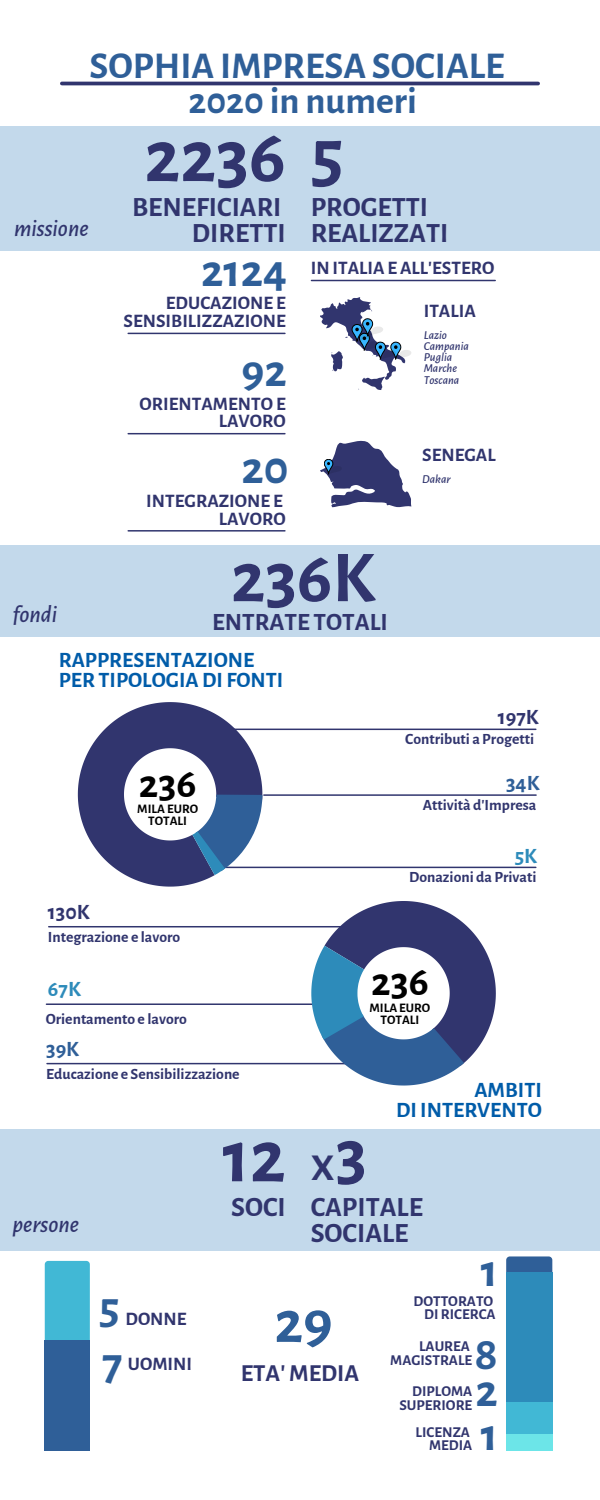
<style>
.page{position:relative;width:600px;height:1500px;background:#fff}
.page>*{position:absolute;margin:0;border:0;box-sizing:border-box;transform-origin:0 0}
.t1{font:700 76.2px "Alegreya Sans";color:#31356e}
.t2{font:700 73.2px "Alegreya Sans";color:#31356e}
.t3{font:700 72.2px "Alegreya Sans";color:#31356e}
.t4{font:700 61px "Alegreya Sans";color:#2f5f98}
.t5{font:700 47.5px "Alegreya Sans";color:#2f5f98}
.t6{font:700 41.5px "Alegreya Sans";color:#000}
.t7{font:700 38.2px "Alegreya Sans";color:#31356e}
.t8{font:700 38px/35.2px "Alegreya Sans";color:#2f5f98;text-align:center}
.t9{font:700 28px "Alegreya Sans";color:#31356e}
.t10{font:700 25px "Alegreya Sans";color:#31356e}
.t11{font:700 24.6px "Alegreya Sans";color:#31356e}
.t12{font:italic 500 24px "Alegreya Sans";color:#31356e}
.t13{font:700 22px "Alegreya Sans";color:#005ca9}
.t14{font:700 21.9px "Alegreya Sans";color:#31356e}
.t15{font:700 21.9px "Alegreya Sans";color:#2f5f98}
.t16{font:700 21.9px "Alegreya Sans";color:#2d8bba}
.t17{font:700 19.1px/17.8px "Alegreya Sans";color:#31356e;text-align:right}
.t18{font:700 15.7px "Alegreya Sans";color:#31356e}
.t19{font:700 15.1px "Alegreya Sans";color:#31356e}
.t20{font:700 13.1px "Alegreya Sans";color:#000}
.t21{font:italic 500 12.1px "Alegreya Sans";color:#31356e}
</style>
<div class="page">
<hr style="left:226px;top:729px;width:310px;height:1px;background:#31356e">
<hr style="left:264px;top:794px;width:272px;height:2px;background:#31356e">
<hr style="left:226px;top:867px;width:310px;height:1px;background:#31356e">
<hr style="left:62px;top:82px;width:476px;height:3px;background:#31356e">
<svg style="left:320px;top:297px;width:91px;height:93px"></svg>
<svg style="left:320px;top:441px;width:91px;height:66px"></svg>
<hr style="left:128px;top:333px;width:157px;height:1px;background:#31356e">
<hr style="left:128px;top:433px;width:157px;height:1px;background:#31356e">
<hr style="left:128px;top:530px;width:157px;height:2px;background:#31356e">
<hr style="left:49px;top:926px;width:310px;height:1px;background:#31356e">
<hr style="left:46px;top:1003px;width:273px;height:2px;background:#31356e">
<hr style="left:47px;top:1063px;width:353px;height:1px;background:#31356e">
<svg style="left:77px;top:702px;width:218px;height:185px"></svg>
<svg style="left:184px;top:775px;width:101px;height:100px"></svg>
<svg style="left:308px;top:868px;width:222px;height:188px"></svg>
<svg style="left:283px;top:946px;width:188px;height:140px"></svg>
<div style="left:0;top:1129px;width:600px;height:122px;background:#c3d9eb"></div>
<svg style="left:506px;top:1256px;width:46px;height:17px"></svg>
<div style="left:506px;top:1273px;width:46px;height:178px;background:#2d8bba"></div>
<div style="left:506px;top:1402px;width:46px;height:49px;background:#41b8d5"></div>
<div style="left:506px;top:1435px;width:46px;height:16px;background:#6ce5e8"></div>
<div style="left:0;top:126px;width:600px;height:125px;background:#c3d9eb"></div>
<div style="left:0;top:546px;width:600px;height:91px;background:#c3d9eb"></div>
<hr style="left:311px;top:280px;width:184px;height:1px;background:#31356e">
<div style="left:45px;top:1261px;width:45px;height:79px;background:#41b8d5"></div>
<div style="left:45px;top:1340px;width:45px;height:111px;background:#2f5f98"></div>
<p class="t8" style="left:90px;top:49px;width:417px">SOPHIA IMPRESA SOCIALE<br>2020 in numeri</p>
<p class="t1" style="left:144px;top:120px;width:201px">2236 5</p>
<p class="t9" style="left:132px;top:194px;width:151px">BENEFICIARI</p>
<p class="t9" style="left:192px;top:219px;width:95px">DIRETTI</p>
<p class="t9" style="left:311px;top:194px;width:119px">PROGETTI</p>
<p class="t9" style="left:311px;top:219px;width:139px">REALIZZATI</p>
<p class="t12" style="left:14px;top:217px;width:76px">missione</p>
<p class="t12" style="left:12px;top:603px;width:46px">fondi</p>
<p class="t5" style="left:201px;top:248px;width:87px">2124</p>
<p class="t17" style="left:124px;top:295px;width:164px">EDUCAZIONE E<br>SENSIBILIZZAZIONE</p>
<p class="t5" style="left:242px;top:348px;width:47px">92</p>
<p class="t17" style="left:140px;top:395px;width:148px">ORIENTAMENTOE<br>LAVORO</p>
<p class="t5" style="left:242px;top:445px;width:49px">20</p>
<p class="t17" style="left:146px;top:492px;width:138px">INTEGRAZIONE E</p>
<p class="t17" style="left:219px;top:510px;width:68px">LAVORO</p>
<p class="t17" style="left:311px;top:259px;width:185px">INITALIA E ALL'ESTERO</p>
<p class="t17" style="left:424px;top:302px;width:54px">ITALIA</p>
<p class="t21" style="left:424px;top:329px;width:25px">Lazio</p>
<p class="t21" style="left:424px;top:340px;width:47px">Campania</p>
<p class="t21" style="left:424px;top:351px;width:30px">Puglia</p>
<p class="t21" style="left:424px;top:363px;width:35px">Marche</p>
<p class="t21" style="left:424px;top:374px;width:37px">Toscana</p>
<p class="t17" style="left:422px;top:446px;width:75px">SENEGAL</p>
<p class="t21" style="left:422px;top:473px;width:30px">Dakar</p>
<p class="t2" style="left:231px;top:543px;width:146px">236K</p>
<p class="t10" style="left:212px;top:610px;width:177px">ENTRATE TOTALI</p>
<p class="t13" style="left:59px;top:650px;width:197px">RAPPRESENTAZIONE</p>
<p class="t13" style="left:59px;top:670px;width:226px">PER TIPOLOGIADI FONTI</p>
<p class="t6" style="left:139px;top:763px;width:59px">236</p>
<p class="t20" style="left:137px;top:803px;width:62px">MILA EURO</p>
<p class="t20" style="left:148px;top:815px;width:40px">TOTALI</p>
<p class="t14" style="left:48px;top:901px;width:43px">130K</p>
<p class="t18" style="left:48px;top:929px;width:134px">Integrazione e lavoro</p>
<p class="t16" style="left:48px;top:979px;width:34px">67K</p>
<p class="t18" style="left:46px;top:1011px;width:143px">Orientamento e lavoro</p>
<p class="t15" style="left:46px;top:1039px;width:34px">39K</p>
<p class="t18" style="left:46px;top:1066px;width:195px">Educazione e Sensibilizzazione</p>
<p class="t12" style="left:12px;top:1213px;width:68px">persone</p>
<p class="t1" style="left:222px;top:1120px;width:65px">12</p>
<p class="t9" style="left:231px;top:1194px;width:56px">SOCI</p>
<p class="t14" style="left:498px;top:707px;width:42px">197K</p>
<p class="t18" style="left:405px;top:732px;width:130px">Contributi a Progetti</p>
<p class="t15" style="left:506px;top:772px;width:35px">34K</p>
<p class="t18" style="left:423px;top:797px;width:115px">Attività d'Impresa</p>
<p class="t16" style="left:515px;top:845px;width:24px">5K</p>
<p class="t18" style="left:409px;top:870px;width:129px">Donazioni da Privati</p>
<p class="t6" style="left:371px;top:962px;width:59px">236</p>
<p class="t20" style="left:370px;top:1002px;width:62px">MILA EURO</p>
<p class="t20" style="left:381px;top:1014px;width:40px">TOTALI</p>
<p class="t13" style="left:474px;top:1079px;width:69px">AMBITI</p>
<p class="t13" style="left:396px;top:1099px;width:147px">DI INTERVENTO</p>
<p class="t3" style="left:336px;top:1120px;width:33px">3</p>
<p class="t7" style="left:311px;top:1150px;width:25px">X</p>
<p class="t9" style="left:311px;top:1194px;width:114px">CAPITALE</p>
<p class="t9" style="left:311px;top:1219px;width:99px">SOCIALE</p>
<p class="t5" style="left:99px;top:1285px;width:22px">5</p>
<p class="t17" style="left:125px;top:1311px;width:63px">DONNE</p>
<p class="t5" style="left:102px;top:1341px;width:22px">7</p>
<p class="t17" style="left:128px;top:1356px;width:66px">UOMINI</p>
<p class="t4" style="left:274px;top:1293px;width:60px">29</p>
<p class="t11" style="left:241px;top:1362px;width:120px">ETA'MEDIA</p>
<p class="t5" style="left:481px;top:1248px;width:19px">1</p>
<p class="t19" style="left:413px;top:1294px;width:81px">DOTTORATO</p>
<p class="t19" style="left:424px;top:1307px;width:73px">DI RICERCA</p>
<p class="t5" style="left:475px;top:1331px;width:25px">8</p>
<p class="t19" style="left:419px;top:1339px;width:52px">LAUREA</p>
<p class="t19" style="left:390px;top:1353px;width:83px">MAGISTRALE</p>
<p class="t19" style="left:399px;top:1397px;width:74px">SUPERIORE</p>
<p class="t19" style="left:412px;top:1384px;width:62px">DIPLOMA</p>
<p class="t5" style="left:476px;top:1368px;width:24px">2</p>
<p class="t5" style="left:481px;top:1412px;width:19px">1</p>
<p class="t19" style="left:416px;top:1425px;width:56px">LICENZA</p>
<p class="t19" style="left:429px;top:1438px;width:45px">MEDIA</p>
</div>
